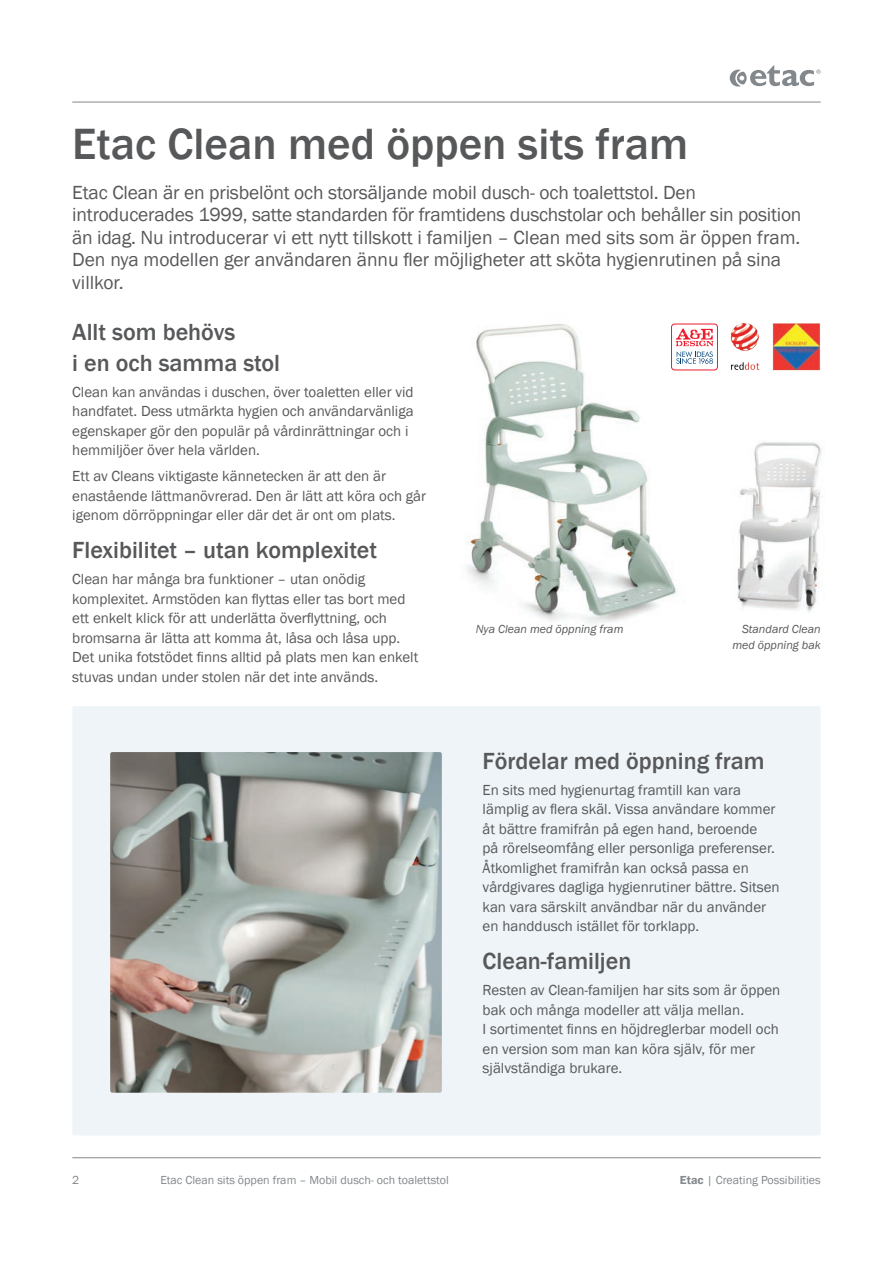
<style>
.page{position:relative;width:893px;height:1263px;background:#fff}
.page>*{position:absolute;margin:0;border:0;box-sizing:border-box;transform-origin:0 0}
.t1{font:500 45px "Franklin Gothic";color:#57585a}
.t2{font:500 24px/31.5px "Franklin Gothic";color:#57585a}
.t3{font:500 24px "Franklin Gothic";color:#58585a}
.t4{font:19.5px/22.5px "Franklin Gothic";letter-spacing:-.01em;color:#57585a}
.t5{font:15px/19.5px "Franklin Gothic";color:#57585a}
.t6{font:15px/19.5px "Franklin Gothic";color:#58585a}
.t7{font:12px "Franklin Gothic";color:#83888c}
.t8{font:italic 12px/16.2px "Franklin Gothic";color:#57585a;text-align:right}
.s1{font-weight:600}
</style>
<div class="page">
<hr style="left:72px;top:102px;width:749px;height:1px;background:#83888c">
<hr style="left:72px;top:1157px;width:749px;height:1px;background:#83888c">
<svg style="left:730px;top:65px;width:91px;height:22px"></svg>
<div style="left:72px;top:706px;width:749px;height:429px;background:#eef4f7;border-radius:2px"></div>
<img style="left:466px;top:323px;width:237px;height:301px">
<img style="left:737px;top:442px;width:85px;height:171px">
<img style="left:731px;top:323px;width:29px;height:47px">
<img style="left:773px;top:323px;width:47px;height:47px">
<div style="left:671px;top:324px;width:47px;height:46px;border:1px solid #ee1b2c;border-radius:3px"></div>
<svg style="left:676px;top:329px;width:38px;height:35px"></svg>
<img style="left:110px;top:752px;width:332px;height:341px">
<h1 class="t1" style="left:72px;top:116px;width:617px">Etac Clean med öppen sits fram</h1>
<p class="t4" style="left:72px;top:181px;width:731px">Etac Clean är en prisbelönt och storsäljande mobil dusch- och toalettstol. Den introducerades 1999, satte standarden för framtidens duschstolar och behåller sin position än idag. Nu introducerar vi ett nytt tillskott i familjen – Clean med sits som är öppen fram.<br>Den nya modellen ger användaren ännu fler möjligheter att sköta hygienrutinen på sina villkor.</p>
<h2 class="t2" style="left:72px;top:316px;width:209px">Allt som behövs<br>i en och samma stol</h2>
<p class="t5" style="left:72px;top:382px;width:343px">Clean kan användas i duschen, över toaletten eller vid handfatet. Dess utmärkta hygien och användarvänliga egenskaper gör den populär på vårdinrättningar och i hemmiljöer över hela världen.</p>
<p class="t5" style="left:72px;top:467px;width:355px">Ett av Cleans viktigaste kännetecken är att den är enastående lättmanövrerad. Den är lätt att köra och går igenom dörröppningar eller där det är ont om plats.</p>
<h2 class="t2" style="left:72px;top:535px;width:306px">Flexibilitet – utan komplexitet</h2>
<p class="t5" style="left:72px;top:570px;width:348px">Clean har många bra funktioner – utan onödig komplexitet. Armstöden kan flyttas eller tas bort med ett enkelt klick för att underlätta överflyttning, och bromsarna är lätta att komma åt, låsa och låsa upp.<br>Det unika fotstödet finns alltid på plats men kan enkelt stuvas undan under stolen när det inte används.</p>
<p class="t8" style="left:476px;top:621px;width:149px">Nya Clean med öppning fram</p>
<p class="t8" style="left:732px;top:621px;width:90px">Standard Clean med öppning bak</p>
<h2 class="t3" style="left:483px;top:746px;width:283px">Fördelar med öppning fram</h2>
<p class="t6" style="left:483px;top:780px;width:298px">En sits med hygienurtag framtill kan vara lämplig av flera skäl. Vissa användare kommer åt bättre framifrån på egen hand, beroende<br>på rörelseomfång eller personliga preferenser.<br>Åtkomlighet framifrån kan också passa en vårdgivares dagliga hygienrutiner bättre. Sitsen kan vara särskilt användbar när du använder en handdusch istället för torklapp.</p>
<h2 class="t3" style="left:483px;top:946px;width:150px">Clean-familjen</h2>
<p class="t6" style="left:483px;top:980px;width:299px">Resten av Clean-familjen har sits som är öppen bak och många modeller att välja mellan.<br>I sortimentet finns en höjdreglerbar modell och en version som man kan köra själv, för mer självständiga brukare.</p>
<p class="t7" style="left:72px;top:1173px;width:9px">2</p>
<p class="t7" style="left:160px;top:1173px;width:290px">Etac Clean sits öppen fram – Mobil dusch- och toalettstol</p>
<p class="t7" style="left:680px;top:1173px;width:142px"><span class="s1">Etac</span> | Creating Possibilities</p>
</div>
